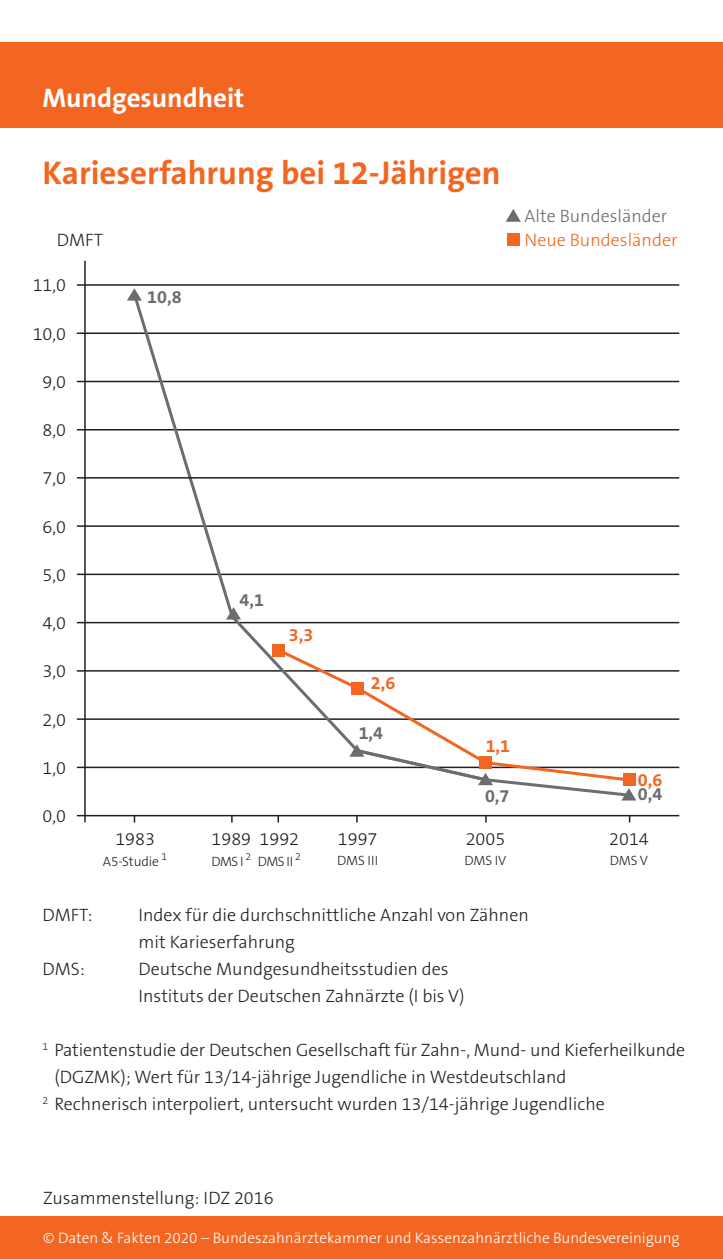
<style>
.page{position:relative;width:723px;height:1259px;background:#fff}
.page>*{position:absolute;margin:0;border:0;box-sizing:border-box;transform-origin:0 0}
.t1{font:700 33px "The Sans B Plus W7";color:#f36621}
.t2{font:700 27px "The Sans B Plus W7";color:#fff}
.t3{font:300 18px/27px "The Sans B Plus W3";color:#231f20}
.t4{font:300 18px "The Sans B Plus W3";color:#6c6d70}
.t5{font:300 18px "The Sans B Plus W3";color:#f36621}
.t6{font:700 18px "The Sans B Plus W7";color:#6c6d70}
.t7{font:700 18px "The Sans B Plus W7";color:#f36621}
.t8{font:300 15.3px "The Sans B Plus W3";color:#fff}
.t9{font:300 13.5px "The Sans B Plus W3";letter-spacing:-.015em;color:#231f20}
</style>
<div class="page">
<div style="left:0;top:43px;width:723px;height:85px;background:#f36621"></div>
<div style="left:0;top:1216px;width:723px;height:43px;background:#f36621"></div>
<div style="left:507px;top:233px;width:12px;height:13px;background:#f36621"></div>
<svg style="left:506px;top:209px;width:15px;height:13px"></svg>
<svg style="left:127px;top:288px;width:9px;height:13px"></svg>
<hr style="left:77px;top:766px;width:602px;height:2px;background:#231f20">
<hr style="left:77px;top:718px;width:602px;height:2px;background:#231f20">
<hr style="left:77px;top:670px;width:602px;height:1px;background:#231f20">
<hr style="left:77px;top:622px;width:602px;height:1px;background:#231f20">
<hr style="left:77px;top:429px;width:602px;height:1px;background:#231f20">
<hr style="left:77px;top:573px;width:602px;height:2px;background:#231f20">
<hr style="left:77px;top:381px;width:602px;height:1px;background:#231f20">
<hr style="left:77px;top:525px;width:602px;height:2px;background:#231f20">
<hr style="left:77px;top:332px;width:602px;height:2px;background:#231f20">
<svg style="left:131px;top:290px;width:358px;height:479px"></svg>
<hr style="left:84px;top:261px;width:2px;height:561px;background:#231f20">
<hr style="left:77px;top:815px;width:602px;height:1px;background:#231f20">
<hr style="left:77px;top:477px;width:602px;height:1px;background:#231f20">
<hr style="left:77px;top:284px;width:602px;height:2px;background:#231f20">
<svg style="left:231px;top:816px;width:2px;height:6px"></svg>
<svg style="left:277px;top:816px;width:2px;height:6px"></svg>
<svg style="left:356px;top:816px;width:2px;height:6px"></svg>
<svg style="left:485px;top:816px;width:2px;height:6px"></svg>
<div style="left:273px;top:644px;width:12px;height:12px;background:#f36621"></div>
<svg style="left:274px;top:646px;width:358px;height:123px"></svg>
<svg style="left:226px;top:607px;width:15px;height:12px"></svg>
<svg style="left:349px;top:744px;width:287px;height:56px"></svg>
<div style="left:623px;top:774px;width:12px;height:12px;background:#f36621"></div>
<h2 class="t2" style="left:43px;top:81px;width:203px">Mundgesundheit</h2>
<h1 class="t1" style="left:43px;top:152px;width:460px">Karieserfahrung bei 12-Jährigen</h1>
<p class="t3" style="left:57px;top:226px;width:48px">DMFT</p>
<p class="t3" style="left:33px;top:272px;width:35px">11,0</p>
<p class="t3" style="left:33px;top:320px;width:35px">10,0</p>
<p class="t3" style="left:43px;top:368px;width:25px">9,0</p>
<p class="t3" style="left:43px;top:417px;width:25px">8,0</p>
<p class="t3" style="left:43px;top:465px;width:25px">7,0</p>
<p class="t3" style="left:43px;top:513px;width:25px">6,0</p>
<p class="t3" style="left:43px;top:561px;width:25px">5,0</p>
<p class="t3" style="left:43px;top:609px;width:25px">4,0</p>
<p class="t3" style="left:43px;top:658px;width:25px">3,0</p>
<p class="t3" style="left:43px;top:706px;width:25px">2,0</p>
<p class="t3" style="left:43px;top:754px;width:25px">1,0</p>
<p class="t3" style="left:43px;top:802px;width:25px">0,0</p>
<p class="t6" style="left:147px;top:285px;width:36px">10,8</p>
<p class="t6" style="left:240px;top:588px;width:26px">4,1</p>
<p class="t7" style="left:289px;top:623px;width:26px">3,3</p>
<p class="t7" style="left:371px;top:671px;width:26px">2,6</p>
<p class="t6" style="left:359px;top:721px;width:26px">1,4</p>
<p class="t7" style="left:486px;top:734px;width:26px">1,1</p>
<p class="t6" style="left:485px;top:784px;width:26px">0,7</p>
<p class="t4" style="left:524px;top:204px;width:144px">Alte Bundesländer</p>
<p class="t5" style="left:524px;top:228px;width:154px">Neue Bundesländer</p>
<p class="t7" style="left:638px;top:769px;width:26px">0,6</p>
<p class="t6" style="left:638px;top:783px;width:26px">0,4</p>
<p class="t3" style="left:115px;top:825px;width:41px">1983</p>
<p class="t3" style="left:212px;top:825px;width:89px">1989 1992</p>
<p class="t3" style="left:338px;top:825px;width:41px">1997</p>
<p class="t3" style="left:466px;top:825px;width:41px">2005</p>
<p class="t3" style="left:609px;top:825px;width:41px">2014</p>
<p class="t9" style="left:103px;top:852px;width:66px">A5-Studie <sup>1</sup></p>
<p class="t9" style="left:211px;top:852px;width:91px">DMS I <sup>2</sup> DMS II <sup>2</sup></p>
<p class="t9" style="left:337px;top:852px;width:42px">DMS III</p>
<p class="t9" style="left:464px;top:852px;width:43px">DMS IV</p>
<p class="t9" style="left:610px;top:852px;width:40px">DMS V</p>
<p class="t3" style="left:43px;top:902px;width:52px">DMFT:</p>
<p class="t3" style="left:139px;top:902px;width:392px">Index für die durchschnittliche Anzahl von Zähnen mit Karieserfahrung</p>
<p class="t3" style="left:43px;top:956px;width:44px">DMS:</p>
<p class="t3" style="left:139px;top:956px;width:328px">Deutsche Mundgesundheitsstudien des<br>Instituts der Deutschen Zahnärzte (I bis V)</p>
<p class="t3" style="left:43px;top:1037px;width:644px"><sup>1</sup> Patientenstudie der Deutschen Gesellschaft für Zahn-, Mund- und Kieferheilkunde</p>
<p class="t3" style="left:55px;top:1064px;width:513px">(DGZMK); Wert für 13/14-jährige Jugendliche in Westdeutschland</p>
<p class="t3" style="left:43px;top:1091px;width:564px"><sup>2</sup> Rechnerisch interpoliert, untersucht wurden 13/14-jährige Jugendliche</p>
<p class="t3" style="left:43px;top:1184px;width:232px">Zusammenstellung: IDZ 2016</p>
<p class="t8" style="left:43px;top:1228px;width:638px">© Daten &amp; Fakten 2020 – Bundeszahnärztekammer und Kassenzahnärztliche Bundesvereinigung</p>
</div>
